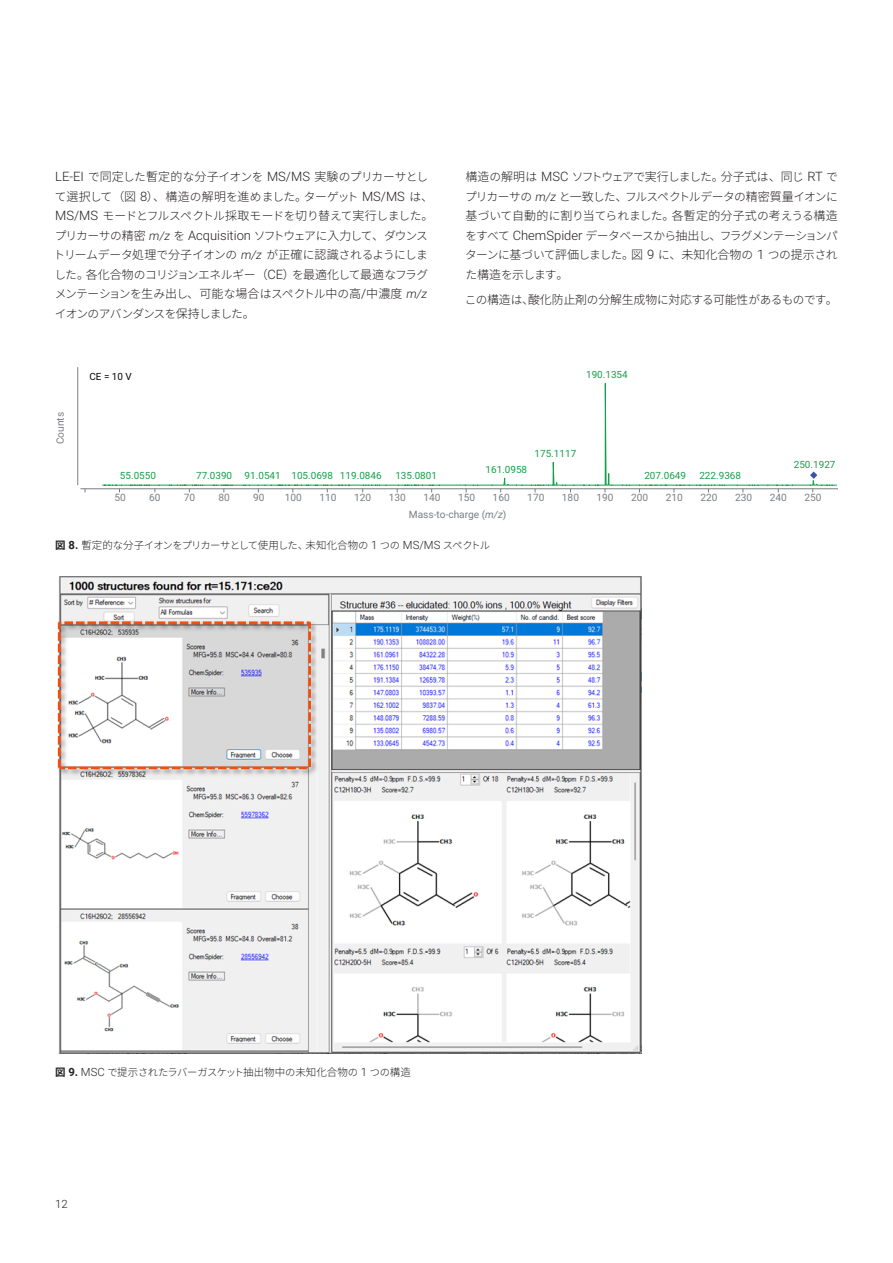
<style>
.page{position:relative;width:893px;height:1263px;background:#fff}
.page>*{position:absolute;margin:0;border:0;box-sizing:border-box;transform-origin:0 0}
.Text{font:300 12px "Noto Sans CJ Kjp";letter-spacing:-.01em;color:#231f20}
.Text-2{font:300 12px "Noto Sans CJ Kjp";letter-spacing:.015em;color:#231f20}
.Text-3{font:300 11.7px/19.5px "Noto Sans CJ Kjp";letter-spacing:-.075em;color:#231f20}
.t1{font:300 11.4px "Roboto";color:#231f20}
.t2{font:300 10.35px "Noto Sans CJ Kjp";letter-spacing:-.07em;color:#231f20}
.t3{font:300 10.35px "Noto Sans CJ Kjp";letter-spacing:-.045em;color:#231f20}
.t4{font:10.2px "Roboto";color:#797d84}
.t5{font:9.9px "Roboto";color:#13a049}
.t6{font:9.9px "Roboto";color:#040503}
.s1{font-family:"Roboto";font-size:12.9px}
.s2{font-size:12px}
.s3{font-family:"Roboto";font-style:italic;font-size:12px}
.s4{font-size:11.7px}
.s5{font-style:italic}
.s6{font-weight:700;font-size:10.5px}
.s7{font-family:"Roboto";font-weight:700;font-size:11.4px}
.s8{font-size:10.5px}
.s9{font-family:"Roboto";font-size:11.4px}
</style>
<div class="page">
<hr style="left:77px;top:367px;width:1px;height:118px;background:#797d84">
<svg style="left:102px;top:383px;width:735px;height:283px"></svg>
<svg style="left:810px;top:471px;width:7px;height:8px"></svg>
<hr style="left:80px;top:488px;width:758px;height:1px;background:#797d84">
<img style="left:57px;top:576px;width:584px;height:477px">
<p class="Text-3" style="left:54px;top:168px;width:381px"><span class="s1">LE-EI</span> で<span class="s2">同定</span>した<span class="s2">暫定的</span>な<span class="s2">分子</span>イオンを <span class="s1">MS/MS</span> <span class="s2">実験</span>のプリカーサとして<span class="s2">選択</span>して<span class="s2">（図</span> <span class="s1">8</span><span class="s2">）、構造</span>の<span class="s2">解明</span>を<span class="s2">進</span>めました<span class="s2">。</span>ターゲット <span class="s1">MS/MS</span> は<span class="s2">、</span><span class="s1">MS/MS</span> モードとフルスペクトル<span class="s2">採取</span>モードを<span class="s2">切</span>り<span class="s2">替</span>えて<span class="s2">実行</span>しました<span class="s2">。</span>プリカーサの<span class="s2">精密</span> <span class="s3">m/z</span> を <span class="s1">Acquisition</span> ソフトウェアに<span class="s2">入力</span>して<span class="s2">、</span>ダウンストリームデータ<span class="s2">処理</span>で<span class="s2">分子</span>イオンの <span class="s3">m/z</span> が<span class="s2">正確</span>に<span class="s2">認識</span>されるようにしました<span class="s2">。各化合物</span>のコリジョンエネルギー<span class="s2">（</span><span class="s1">CE</span><span class="s2">）</span>を<span class="s2">最適化</span>して<span class="s2">最適</span>なフラグメンテーションを<span class="s2">生</span>み<span class="s2">出</span>し<span class="s2">、可能</span>な<span class="s2">場合</span>はスペクトル<span class="s2">中</span>の<span class="s2">高</span><span class="s1">/</span><span class="s2">中濃度</span> <span class="s3">m/z</span>イオンのアバンダンスを<span class="s2">保持</span>しました<span class="s2">。</span></p>
<p class="Text-3" style="left:465px;top:168px;width:374px"><span class="s2">構造</span>の<span class="s2">解明</span>は <span class="s1">MSC</span> ソフトウェアで<span class="s2">実行</span>しました<span class="s2">。分子式</span>は<span class="s2">、同</span>じ <span class="s1">RT</span> でプリカーサの <span class="s3">m/z</span> と<span class="s2">一致</span>した<span class="s2">、</span>フルスペクトルデータの<span class="s2">精密質量</span>イオンに</p>
<p class="Text-2" style="left:466px;top:209px;width:374px">基<span class="s4">づいて</span>自動的<span class="s4">に</span>割<span class="s4">り</span>当<span class="s4">てられました</span>。各暫定的分子式<span class="s4">の</span>考<span class="s4">えうる</span>構造</p>
<p class="Text-3" style="left:465px;top:226px;width:374px;text-align:justify">をすべて <span class="s1">ChemSpider</span> データベースから<span class="s2">抽出</span>し<span class="s2">、</span>フラグメンテーションパターンに<span class="s2">基</span>づいて<span class="s2">評価</span>しました<span class="s2">。図</span> <span class="s1">9</span> に<span class="s2">、未知化合物</span>の <span class="s1">1</span> つの<span class="s2">提示</span>された<span class="s2">構造</span>を<span class="s2">示</span>します<span class="s2">。</span></p>
<p class="Text" style="left:465px;top:293px;width:374px"><span class="s4">この</span>構造<span class="s4">は</span>、酸化防止剤<span class="s4">の</span>分解生成物<span class="s4">に</span>対応<span class="s4">する</span>可能性<span class="s4">があるものです</span>。</p>
<p class="t4" style="left:53px;top:444px;width:34px;rotate:-90deg">Counts</p>
<p class="t6" style="left:89px;top:370px;width:44px">CE = 10 V</p>
<p class="t5" style="left:586px;top:367px;width:43px">190.1354</p>
<p class="t5" style="left:535px;top:446px;width:43px">175.1117</p>
<p class="t5" style="left:794px;top:457px;width:43px">250.1927</p>
<p class="t5" style="left:485px;top:462px;width:43px">161.0958</p>
<p class="t5" style="left:120px;top:469px;width:38px">55.0550</p>
<p class="t5" style="left:196px;top:469px;width:187px">77.0390 91.0541 105.0698 119.0846</p>
<p class="t5" style="left:395px;top:469px;width:43px">135.0801</p>
<p class="t5" style="left:644px;top:469px;width:43px">207.0649</p>
<p class="t5" style="left:699px;top:469px;width:43px">222.9368</p>
<p class="t4" style="left:115px;top:490px;width:13px">50</p>
<p class="t4" style="left:149px;top:490px;width:13px">60</p>
<p class="t4" style="left:184px;top:490px;width:13px">70</p>
<p class="t4" style="left:218px;top:490px;width:13px">80</p>
<p class="t4" style="left:253px;top:490px;width:13px">90</p>
<p class="t4" style="left:285px;top:490px;width:19px">100</p>
<p class="t4" style="left:319px;top:490px;width:19px">110</p>
<p class="t4" style="left:354px;top:490px;width:19px">120</p>
<p class="t4" style="left:389px;top:490px;width:19px">130</p>
<p class="t4" style="left:423px;top:490px;width:19px">140</p>
<p class="t4" style="left:458px;top:490px;width:19px">150</p>
<p class="t4" style="left:493px;top:490px;width:19px">160</p>
<p class="t4" style="left:527px;top:490px;width:19px">170</p>
<p class="t4" style="left:562px;top:490px;width:19px">180</p>
<p class="t4" style="left:597px;top:490px;width:19px">190</p>
<p class="t4" style="left:631px;top:490px;width:19px">200</p>
<p class="t4" style="left:666px;top:490px;width:19px">210</p>
<p class="t4" style="left:700px;top:490px;width:19px">220</p>
<p class="t4" style="left:735px;top:490px;width:19px">230</p>
<p class="t4" style="left:770px;top:490px;width:19px">240</p>
<p class="t4" style="left:804px;top:490px;width:19px">250</p>
<p class="t4" style="left:409px;top:508px;width:99px">Mass-to-charge (<span class="s5">m/z</span>)</p>
<p class="t2" style="left:55px;top:539px;width:436px"><span class="s6">図</span> <span class="s7">8.</span> <span class="s8">暫定的</span>な<span class="s8">分子</span>イオンをプリカーサとして<span class="s8">使用</span>した<span class="s8">、未知化合物</span>の <span class="s9">1</span> つの <span class="s9">MS/MS</span> スペクトル</p>
<p class="t3" style="left:55px;top:1066px;width:357px"><span class="s6">図</span> <span class="s7">9.</span> <span class="s9">MSC</span> で<span class="s8">提示</span>されたラバーガスケット<span class="s8">抽出物中</span>の<span class="s8">未知化合物</span>の <span class="s9">1</span> つの<span class="s8">構造</span></p>
<p class="t1" style="left:55px;top:1196px;width:14px">12</p>
</div>
